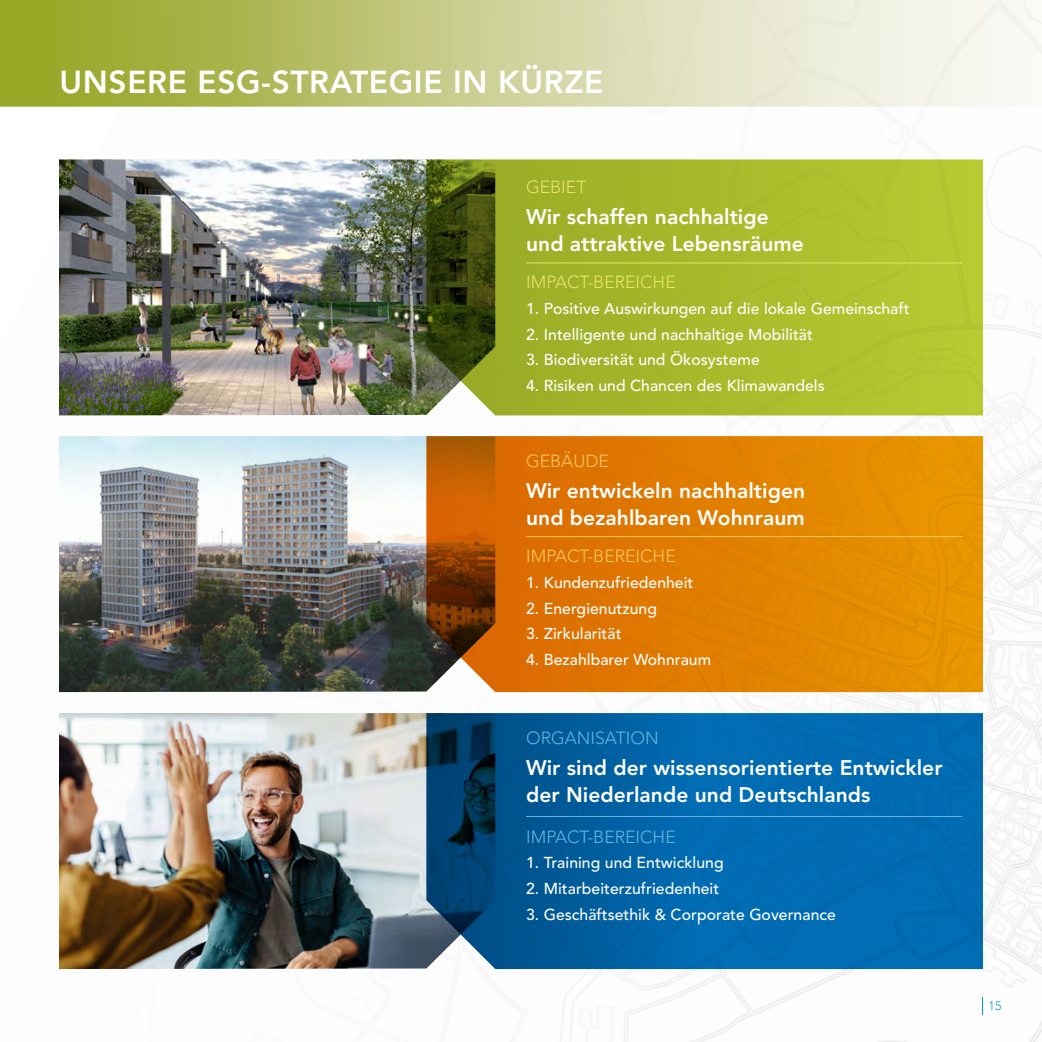
<style>
.page{position:relative;width:1042px;height:1042px;background:#fff}
.page>*{position:absolute;margin:0;border:0;box-sizing:border-box;transform-origin:0 0}
.t1{font:800 31.5px "Avenir LT Std";letter-spacing:.02em;color:#fff}
.t2{font:800 21px/26.2px "Avenir LT Std";letter-spacing:.005em;color:#fff}
.t3{font:300 17.5px "Avenir LT Std";letter-spacing:.005em;color:#66b3e4}
.t4{font:300 17.5px "Avenir LT Std";letter-spacing:.005em;color:#fcc75f}
.t5{font:300 17.5px "Avenir LT Std";letter-spacing:.005em;color:#e7e568}
.t6{font:500 15.75px "Avenir LT Std";letter-spacing:.005em;color:#fff}
.t7{font:300 12.25px "Avenir LT Std";color:#00a2bc}
</style>
<div class="page">
<img style="left:59px;top:120px;width:983px;height:922px">
<svg style="left:982px;top:996px;width:1px;height:18px"></svg>
<svg style="left:0;top:0;width:1042px;height:107px;background:#cbd195"></svg>
<img style="left:59px;top:713px;width:367px;height:256px">
<svg style="left:426px;top:713px;width:557px;height:256px;background:#0362a2"></svg>
<img style="left:59px;top:159px;width:367px;height:256px">
<img style="left:59px;top:436px;width:367px;height:256px">
<svg style="left:426px;top:159px;width:557px;height:256px;background:#9daf2b"></svg>
<svg style="left:426px;top:436px;width:557px;height:256px;background:#d87b03"></svg>
<hr style="left:526px;top:263px;width:436px;height:1px;background:#e7e568">
<hr style="left:526px;top:536px;width:436px;height:1px;background:#fcc75f">
<hr style="left:526px;top:816px;width:436px;height:1px;background:#66b3e4">
<h1 class="t1" style="left:60px;top:64px;width:545px">UNSERE ESG-STRATEGIE IN KÜRZE</h1>
<p class="t5" style="left:526px;top:177px;width:62px">GEBIET</p>
<h2 class="t2" style="left:526px;top:204px;width:279px">Wir schaffen nachhaltige und attraktive Lebensräume</h2>
<p class="t5" style="left:526px;top:272px;width:151px">IMPACT-BEREICHE</p>
<p class="t6" style="left:526px;top:299px;width:385px">1. Positive Auswirkungen auf die lokale Gemeinschaft</p>
<p class="t6" style="left:526px;top:325px;width:288px">2. Intelligente und nachhaltige Mobilität</p>
<p class="t6" style="left:526px;top:351px;width:235px">3. Biodiversität und Ökosysteme</p>
<p class="t6" style="left:526px;top:376px;width:300px">4. Risiken und Chancen des Klimawandels</p>
<p class="t4" style="left:526px;top:451px;width:84px">GEBÄUDE</p>
<h2 class="t2" style="left:526px;top:478px;width:280px">Wir entwickeln nachhaltigen und bezahlbaren Wohnraum</h2>
<p class="t4" style="left:526px;top:546px;width:151px">IMPACT-BEREICHE</p>
<p class="t6" style="left:526px;top:573px;width:169px">1. Kundenzufriedenheit</p>
<p class="t6" style="left:526px;top:599px;width:132px">2. Energienutzung</p>
<p class="t6" style="left:526px;top:625px;width:97px">3. Zirkularität</p>
<p class="t6" style="left:526px;top:650px;width:186px">4. Bezahlbarer Wohnraum</p>
<p class="t3" style="left:526px;top:728px;width:134px">ORGANISATION</p>
<h2 class="t2" style="left:526px;top:755px;width:418px">Wir sind der wissensorientierte Entwickler der Niederlande und Deutschlands</h2>
<p class="t3" style="left:526px;top:826px;width:151px">IMPACT-BEREICHE</p>
<p class="t6" style="left:526px;top:854px;width:199px">1. Training und Entwicklung</p>
<p class="t6" style="left:526px;top:879px;width:195px">2. Mitarbeiterzufriedenheit</p>
<p class="t6" style="left:526px;top:905px;width:311px">3. Geschäftsethik &amp; Corporate Governance</p>
<p class="t7" style="left:988px;top:998px;width:14px">15</p>
</div>
